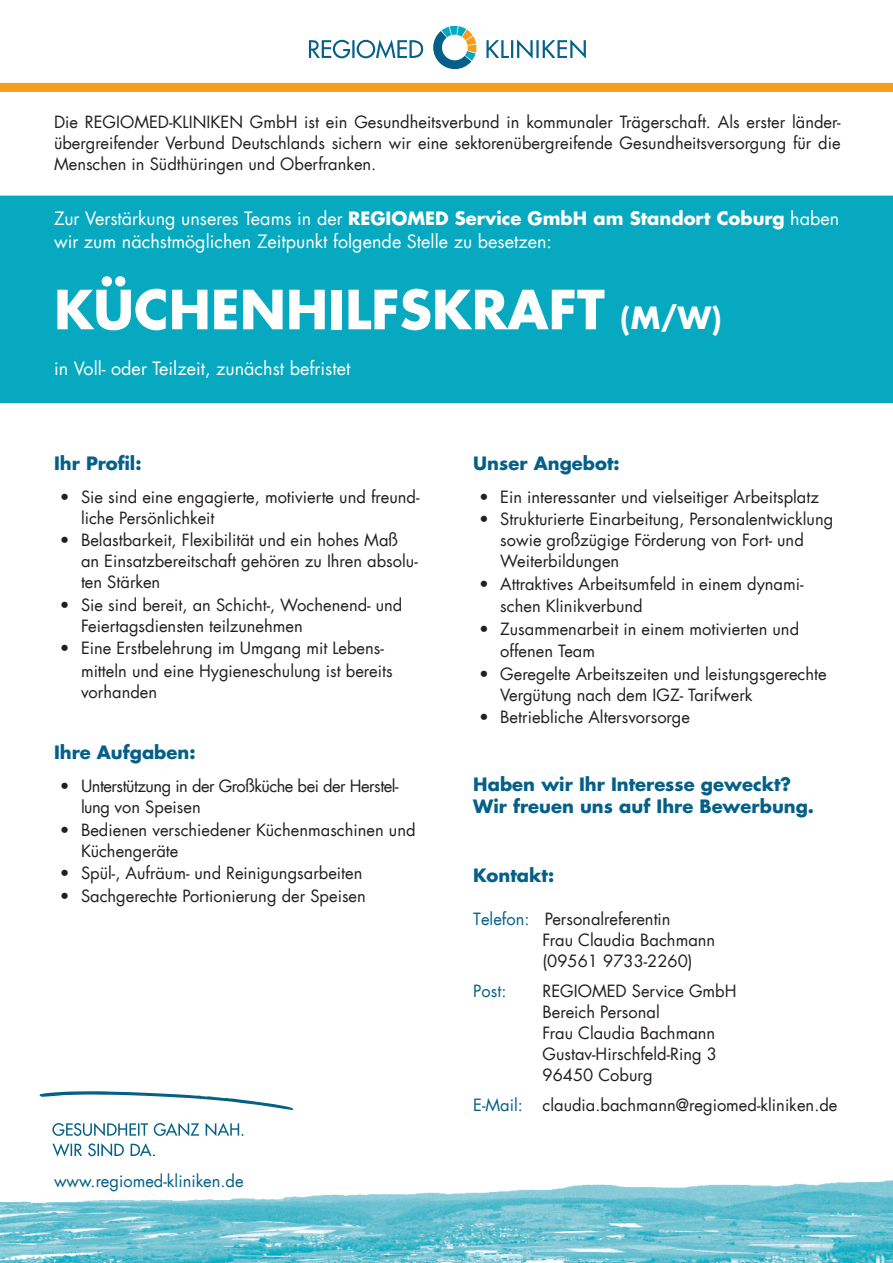
<style>
.page{position:relative;width:893px;height:1263px;background:#fff}
.page>*{position:absolute;margin:0;border:0;box-sizing:border-box;transform-origin:0 0}
.t1{font:700 52.5px "Futura Com";color:#fff}
.t2{font:18px/22.5px "Futura Com";color:#fff}
.t3{font:700 18px/22.5px "Futura Com";color:#046087}
.t4{font:16.5px/21px "Futura Com";color:#231f20}
.t5{font:16.5px/21px "Futura Com";letter-spacing:-.03em;color:#231f20}
.t6{font:16.5px "Futura Com";color:#046087}
.s1{font-weight:700}
.s2{font-size:30px}
.s3{color:#046087}
</style>
<div class="page">
<img style="left:0;top:1134px;width:893px;height:129px">
<svg style="left:433px;top:26px;width:44px;height:43px"></svg>
<svg style="left:309px;top:39px;width:114px;height:19px"></svg>
<svg style="left:486px;top:39px;width:100px;height:20px"></svg>
<div style="left:0;top:83px;width:893px;height:9px;background:#f89c1c"></div>
<svg style="left:52px;top:1123px;width:191px;height:13px"></svg>
<svg style="left:52px;top:1143px;width:103px;height:13px"></svg>
<svg style="left:39px;top:1091px;width:254px;height:19px"></svg>
<div style="left:0;top:196px;width:893px;height:207px;background:#06a9c0"></div>
<p class="t4" style="left:54px;top:112px;width:788px;text-align:justify">Die REGIOMED-KLINIKEN GmbH ist ein Gesundheitsverbund in kommunaler Trägerschaft. Als erster länder&shy;übergreifender Verbund Deutschlands sichern wir eine sektorenübergreifende Gesundheitsversorgung für die Menschen in Südthüringen und Oberfranken.</p>
<p class="t2" style="left:54px;top:207px;width:787px">Zur Verstärkung unseres Teams in der <span class="s1">REGIOMED Service GmbH am Standort Coburg</span> haben wir zum nächstmöglichen Zeitpunkt folgende Stelle zu besetzen:</p>
<h1 class="t1" style="left:54px;top:269px;width:669px">KÜCHENHILFSKRAFT <span class="s2">(M/W)</span></h1>
<p class="t2" style="left:54px;top:357px;width:298px">in Voll- oder Teilzeit, zunächst befristet</p>
<p class="t3" style="left:54px;top:451px;width:89px">Ihr Profil:</p>
<p class="t4" style="left:81px;top:486px;width:340px;text-indent:-21px">• Sie sind eine engagierte, motivierte und freund&shy;liche Persönlichkeit</p>
<p class="t4" style="left:81px;top:530px;width:338px;text-indent:-21px">• Belastbarkeit, Flexibilität und ein hohes Maß an Einsatzbereitschaft gehören zu Ihren absolu&shy;ten Stärken</p>
<p class="t4" style="left:81px;top:594px;width:323px;text-indent:-21px">• Sie sind bereit, an Schicht-, Wochenend- und<br>Feiertagsdiensten teilzunehmen</p>
<p class="t4" style="left:81px;top:637px;width:313px;line-height:22.5px;text-indent:-21px">• Eine Erstbelehrung im Umgang mit Lebens&shy;mitteln und eine Hygieneschulung ist bereits</p>
<p class="t4" style="left:81px;top:681px;width:78px">vorhanden</p>
<p class="t3" style="left:54px;top:740px;width:143px">Ihre Aufgaben:</p>
<p class="t5" style="left:81px;top:775px;width:319px;text-indent:-21px">• Unterstützung in der Großküche bei der Herstel&shy;lung von Speisen</p>
<p class="t4" style="left:81px;top:819px;width:336px;text-indent:-21px">• Bedienen verschiedener Küchenmaschinen und<br>Küchengeräte</p>
<p class="t4" style="left:60px;top:862px;width:304px">• Spül-, Aufräum- und Reinigungsarbeiten</p>
<p class="t4" style="left:60px;top:885px;width:308px">• Sachgerechte Portionierung der Speisen</p>
<p class="t6" style="left:54px;top:1170px;width:191px">www.regiomed-kliniken.de</p>
<p class="t3" style="left:473px;top:451px;width:148px">Unser Angebot:</p>
<p class="t4" style="left:479px;top:486px;width:341px">• Ein interessanter und vielseitiger Arbeitsplatz</p>
<p class="t4" style="left:500px;top:509px;width:335px;text-indent:-21px">• Strukturierte Einarbeitung, Personalentwicklung sowie großzügige Förderung von Fort- und<br>Weiterbildungen</p>
<p class="t4" style="left:500px;top:572px;width:305px;line-height:22.5px;text-indent:-21px">• Attraktives Arbeitsumfeld in einem dynami&shy;schen Klinikverbund</p>
<p class="t4" style="left:500px;top:617px;width:300px;line-height:22.5px;text-indent:-21px">• Zusammenarbeit in einem motivierten und offenen Team</p>
<p class="t4" style="left:500px;top:663px;width:328px;text-indent:-21px">• Geregelte Arbeitszeiten und leistungsgerechte<br>Vergütung nach dem IGZ- Tarifwerk</p>
<p class="t4" style="left:479px;top:707px;width:212px">• Betriebliche Altersvorsorge</p>
<p class="t3" style="left:473px;top:772px;width:342px">Haben wir Ihr Interesse geweckt?<br>Wir freuen uns auf Ihre Bewerbung.</p>
<p class="t3" style="left:473px;top:864px;width:82px">Kontakt:</p>
<p class="t4" style="left:542px;top:908px;width:174px;text-indent:-69px"><span class="s3">Telefon:</span> Personalreferentin<br>Frau Claudia Bachmann (09561 9733-2260)</p>
<p class="t6" style="left:473px;top:979px;width:35px">Post:</p>
<p class="t4" style="left:542px;top:980px;width:196px">REGIOMED Service GmbH<br>Bereich Personal<br>Frau Claudia Bachmann<br>Gustav-Hirschfeld-Ring 3<br>96450 Coburg</p>
<p class="t4" style="left:473px;top:1094px;width:366px"><span class="s3">E-Mail:</span> claudia.bachmann@regiomed-kliniken.de</p>
</div>
